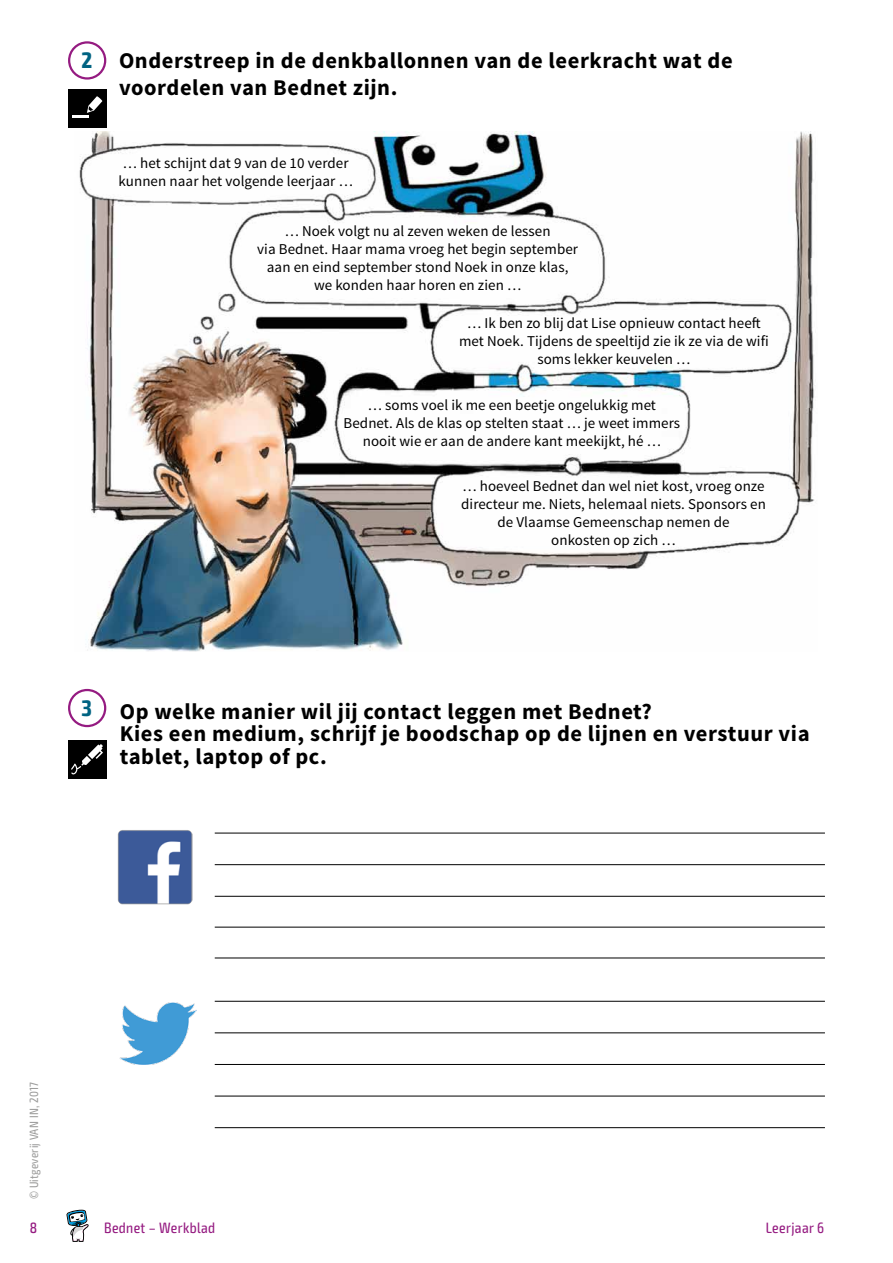
<style>
.page{position:relative;width:893px;height:1263px;background:#fff}
.page>*{position:absolute;margin:0;border:0;box-sizing:border-box;transform-origin:0 0}
.t1{font:700 22.5px/22.5px "Source Sans Pro";letter-spacing:.025em;color:#000}
.t2{font:700 condensed 22.5px "Exo 2";color:#006382}
.t3{font:15px/18px "Source Sans Pro";letter-spacing:.005em;color:#000;text-align:center}
.t4{font:condensed 15px "Exo 2";letter-spacing:.025em;color:#951b81}
.t5{font:500 condensed 15px "Exo 2";color:#951b81}
.t6{font:condensed 12px "Exo 2";letter-spacing:.025em;color:#9d9d9c}
</style>
<div class="page">
<svg style="left:66px;top:1210px;width:23px;height:32px"></svg>
<div style="left:68px;top:41px;width:38px;height:39px;border:2px solid #951b81;border-radius:50%"></div>
<div style="left:68px;top:89px;width:38px;height:39px;background:#000"></div>
<svg style="left:73px;top:96px;width:30px;height:22px"></svg>
<img style="left:79px;top:132px;width:736px;height:520px">
<div style="left:68px;top:689px;width:38px;height:38px;border:2px solid #951b81;border-radius:50%"></div>
<div style="left:68px;top:740px;width:38px;height:38px;background:#000"></div>
<svg style="left:71px;top:744px;width:32px;height:30px"></svg>
<img style="left:120px;top:1002px;width:76px;height:63px">
<img style="left:117px;top:830px;width:75px;height:75px">
<hr style="left:215px;top:833px;width:610px;height:1px;background:#000">
<hr style="left:215px;top:1001px;width:610px;height:1px;background:#000">
<hr style="left:215px;top:864px;width:610px;height:1px;background:#000">
<hr style="left:215px;top:1032px;width:610px;height:1px;background:#000">
<hr style="left:215px;top:896px;width:610px;height:1px;background:#000">
<hr style="left:215px;top:927px;width:610px;height:1px;background:#000">
<hr style="left:215px;top:957px;width:610px;height:1px;background:#000">
<hr style="left:215px;top:1064px;width:610px;height:1px;background:#000">
<hr style="left:215px;top:1096px;width:610px;height:1px;background:#000">
<hr style="left:215px;top:1127px;width:610px;height:1px;background:#000">
<h1 class="t2" style="left:81px;top:47px;width:12px">2</h1>
<h1 class="t1" style="left:119px;top:48px;width:615px;line-height:27px">Onderstreep in de denkballonnen van de leerkracht wat de voordelen van Bednet zijn.</h1>
<p class="t3" style="left:119px;top:154px;width:236px;text-align:left">… het schijnt dat 9 van de 10 verder kunnen naar het volgende leerjaar …</p>
<p class="t3" style="left:257px;top:222px;width:322px">… Noek volgt nu al zeven weken de lessen<br>via Bednet. Haar mama vroeg het begin september aan en eind september stond Noek in onze klas, we konden haar horen en zien …</p>
<p class="t3" style="left:459px;top:315px;width:311px">… Ik ben zo blij dat Lise opnieuw contact heeft met Noek. Tijdens de speeltijd zie ik ze via de wifi soms lekker keuvelen …</p>
<p class="t3" style="left:344px;top:396px;width:338px">… soms voel ik me een beetje ongelukkig met<br>Bednet. Als de klas op stelten staat … je weet immers nooit wie er aan de andere kant meekijkt, hé …</p>
<p class="t3" style="left:461px;top:477px;width:306px">… hoeveel Bednet dan wel niet kost, vroeg onze directeur me. Niets, helemaal niets. Sponsors en de Vlaamse Gemeenschap nemen de<br>onkosten op zich …</p>
<h1 class="t2" style="left:82px;top:694px;width:12px">3</h1>
<h1 class="t1" style="left:120px;top:701px;width:691px">Op welke manier wil jij contact leggen met Bednet?<br>Kies een medium, schrijf je boodschap op de lijnen en verstuur via tablet, laptop of pc.</h1>
<p class="t6" style="left:27px;top:1199px;width:119px;rotate:-90deg">© Uitgeverij VAN IN, 2017</p>
<p class="t5" style="left:30px;top:1219px;width:9px">8</p>
<p class="t4" style="left:104px;top:1219px;width:113px">Bednet – Werkblad</p>
<p class="t4" style="left:766px;top:1219px;width:60px">Leerjaar 6</p>
</div>
